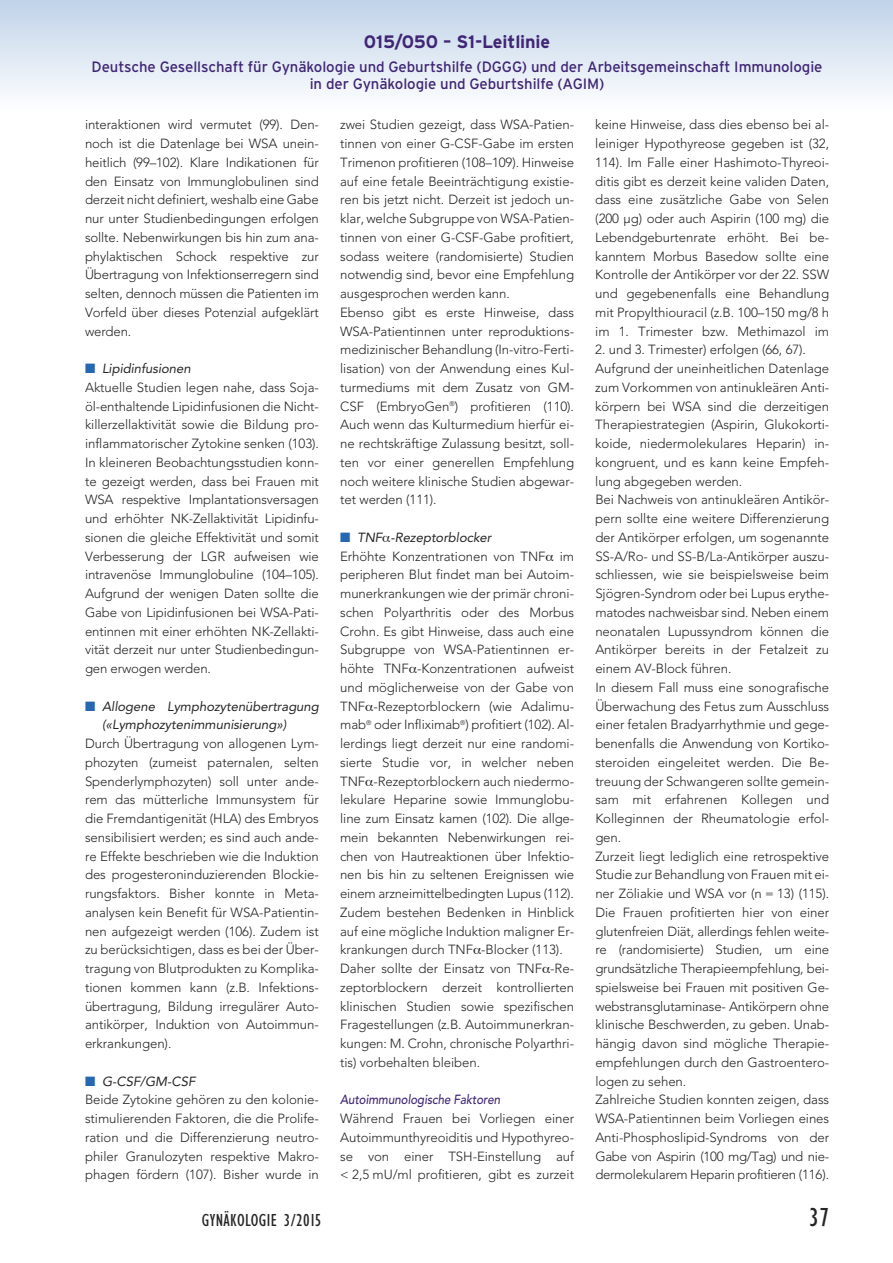
<style>
.page{position:relative;width:893px;height:1263px;background:#fff}
.page>*{position:absolute;margin:0;border:0;box-sizing:border-box;transform-origin:0 0}
.t1{font:condensed 27px "Gill Sans";color:#272627}
.t2{font:700 18px "Interstate";letter-spacing:-.005em;color:#402675}
.t3{font:condensed 18px "Gill Sans";letter-spacing:.02em;color:#272627}
.t4{font:15px/16.5px "Interstate";letter-spacing:-.005em;color:#402675;text-align:center}
.t5{font:300 13.2px/18.8px "Avenir";letter-spacing:-.005em;color:#272627}
.t6{font:italic 13.2px/18.8px "Avenir";letter-spacing:-.005em;color:#272627}
.t7{font:italic 500 13.2px "Avenir";letter-spacing:-.005em;color:#402675;scale:.88 1}
.s1{color:#2567b0}
.s2{font-weight:400;font-style:italic}
</style>
<div class="page">
<div style="left:0;top:0;width:893px;height:111px;background:linear-gradient(to bottom,#c0d3e8,#fefeff)"></div>
<h2 class="t2" style="left:364px;top:32px;width:188px">015/050 – S1-Leitlinie</h2>
<p class="t4" style="left:92px;top:59px;width:732px">Deutsche Gesellschaft für Gynäkologie und Geburtshilfe (DGGG) und der Arbeitsgemeinschaft Immunologie in der Gynäkologie und Geburtshilfe (AGIM)</p>
<p class="t5" style="left:85px;top:115px;width:235px;text-align:justify">interaktionen wird vermutet (99). Den&shy;noch ist die Datenlage bei WSA unein&shy;heitlich (99–102). Klare Indikationen für den Einsatz von Immunglobulinen sind derzeit nicht definiert, weshalb eine Gabe nur unter Studienbedingungen erfolgen sollte. Nebenwirkungen bis hin zum ana&shy;phylaktischen Schock respektive zur Übertragung von Infektionserregern sind selten, dennoch müssen die Patienten im Vorfeld über dieses Potenzial aufgeklärt werden.</p>
<p class="t5" style="left:85px;top:359px;width:235px"><span class="s1">■</span> <span class="s2">Lipidinfusionen<br></span>Aktuelle Studien legen nahe, dass Soja&shy;öl-enthaltende Lipidinfusionen die Nicht&shy;killerzellaktivität sowie die Bildung pro&shy;inflammatorischer Zytokine senken (103).<br>In kleineren Beobachtungsstudien konn&shy;te gezeigt werden, dass bei Frauen mit WSA respektive Implantationsversagen und erhöhter NK-Zellaktivität Lipidinfu&shy;sionen die gleiche Effektivität und somit Verbesserung der LGR aufweisen wie intravenöse Immunglobuline (104–105).<br>Aufgrund der wenigen Daten sollte die Gabe von Lipidinfusionen bei WSA-Pati&shy;entinnen mit einer erhöhten NK-Zellakti&shy;vität derzeit nur unter Studienbedingun&shy;gen erwogen werden.</p>
<p class="t6" style="left:102px;top:696px;width:218px;text-indent:-17px"><span class="s1">■</span> Allogene Lymphozytenübertragung («Lymphozytenimmunisierung»)</p>
<p class="t5" style="left:85px;top:734px;width:235px;text-align:justify">Durch Übertragung von allogenen Lym&shy;phozyten (zumeist paternalen, selten Spenderlymphozyten) soll unter ande&shy;rem das mütterliche Immunsystem für die Fremdantigenität (HLA) des Embryos sensibilisiert werden; es sind auch ande&shy;re Effekte beschrieben wie die Induktion des progesteroninduzierenden Blockie&shy;rungsfaktors. Bisher konnte in Meta&shy;analysen kein Benefit für WSA-Patientin&shy;nen aufgezeigt werden (106). Zudem ist zu berücksichtigen, dass es bei der Über&shy;tragung von Blutprodukten zu Komplika&shy;tionen kommen kann (z.B. Infektions&shy;übertragung, Bildung irregulärer Auto&shy;antikörper, Induktion von Autoimmun&shy;erkrankungen).</p>
<p class="t5" style="left:85px;top:1072px;width:235px"><span class="s1">■</span> <span class="s2">G-CSF/GM-CSF<br></span>Beide Zytokine gehören zu den kolonie&shy;stimulierenden Faktoren, die die Prolife&shy;ration und die Differenzierung neutro&shy;philer Granulozyten respektive Makro&shy;phagen fördern (107). Bisher wurde in</p>
<p class="t5" style="left:595px;top:115px;width:235px;text-align:justify">keine Hinweise, dass dies ebenso bei al&shy;leiniger Hypothyreose gegeben ist (32, 114). Im Falle einer Hashimoto-Thyreoi&shy;ditis gibt es derzeit keine validen Daten, dass eine zusätzliche Gabe von Selen (200 µg) oder auch Aspirin (100 mg) die Lebendgeburtenrate erhöht. Bei be&shy;kanntem Morbus Basedow sollte eine Kontrolle der Antikörper vor der 22. SSW und gegebenenfalls eine Behandlung mit Propylthiouracil (z.B. 100–150 mg/8 h im 1. Trimester bzw. Methimazol im</p>
<p class="t5" style="left:595px;top:340px;width:235px">2. und 3. Trimester) erfolgen (66, 67).<br>Aufgrund der uneinheitlichen Datenlage zum Vorkommen von antinukleären Anti&shy;körpern bei WSA sind die derzeitigen Therapiestrategien (Aspirin, Glukokorti&shy;koide, niedermolekulares Heparin) in&shy;kongruent, und es kann keine Empfeh&shy;lung abgegeben werden.<br>Bei Nachweis von antinukleären Antikör&shy;pern sollte eine weitere Differenzierung der Antikörper erfolgen, um sogenannte SS-A/Ro- und SS-B/La-Antikörper auszu&shy;schliessen, wie sie beispielsweise beim Sjögren-Syndrom oder bei Lupus erythe&shy;matodes nachweisbar sind. Neben einem neonatalen Lupussyndrom können die Antikörper bereits in der Fetalzeit zu einem AV-Block führen.<br>In diesem Fall muss eine sonografische Überwachung des Fetus zum Ausschluss einer fetalen Bradyarrhythmie und gege&shy;benenfalls die Anwendung von Kortiko&shy;steroiden eingeleitet werden. Die Be&shy;treuung der Schwangeren sollte gemein&shy;sam mit erfahrenen Kollegen und Kolleginnen der Rheumatologie erfol&shy;gen.<br>Zurzeit liegt lediglich eine retrospektive Studie zur Behandlung von Frauen mit ei&shy;ner Zöliakie und WSA vor (n = 13) (115).<br>Die Frauen profitierten hier von einer glutenfreien Diät, allerdings fehlen weite&shy;re (randomisierte) Studien, um eine grundsätzliche Therapieempfehlung, bei&shy;spielsweise bei Frauen mit positiven Ge&shy;webstransglutaminase- Antikörpern ohne klinische Beschwerden, zu geben. Unab&shy;hängig davon sind mögliche Therapie&shy;empfehlungen durch den Gastroentero&shy;logen zu sehen.<br>Zahlreiche Studien konnten zeigen, dass WSA-Patientinnen beim Vorliegen eines Anti-Phosphoslipid-Syndroms von der Gabe von Aspirin (100 mg/Tag) und nie&shy;dermolekularem Heparin profitieren (116).</p>
<p class="t5" style="left:340px;top:115px;width:235px">zwei Studien gezeigt, dass WSA-Patien&shy;tinnen von einer G-CSF-Gabe im ersten Trimenon profitieren (108–109). Hinweise auf eine fetale Beeinträchtigung existie&shy;ren bis jetzt nicht. Derzeit ist jedoch un&shy;klar, welche Subgruppe von WSA-Patien&shy;tinnen von einer G-CSF-Gabe profitiert, sodass weitere (randomisierte) Studien notwendig sind, bevor eine Empfehlung ausgesprochen werden kann.<br>Ebenso gibt es erste Hinweise, dass WSA-Patientinnen unter reproduktions&shy;medizinischer Behandlung (In-vitro-Ferti&shy;lisation) von der Anwendung eines Kul&shy;turmediums mit dem Zusatz von GM-CSF (EmbryoGen<sup>®</sup>) profitieren (110).<br>Auch wenn das Kulturmedium hierfür ei&shy;ne rechtskräftige Zulassung besitzt, soll&shy;ten vor einer generellen Empfehlung noch weitere klinische Studien abgewar&shy;tet werden (111).</p>
<p class="t5" style="left:340px;top:528px;width:235px"><span class="s1">■</span> <span class="s2">TNF -Rezeptorblocker<br></span>Erhöhte Konzentrationen von TNF im peripheren Blut findet man bei Autoim&shy;munerkrankungen wie der primär chroni&shy;schen Polyarthritis oder des Morbus Crohn. Es gibt Hinweise, dass auch eine Subgruppe von WSA-Patientinnen er&shy;höhte TNF -Konzentrationen aufweist und möglicherweise von der Gabe von TNF -Rezeptorblockern (wie Adalimu&shy;mab<sup>®</sup> oder Infliximab<sup>®</sup>) profitiert (102). Al&shy;lerdings liegt derzeit nur eine randomi&shy;sierte Studie vor, in welcher neben TNF -Rezeptorblockern auch niedermo&shy;lekulare Heparine sowie Immunglobu&shy;line zum Einsatz kamen (102). Die allge&shy;mein bekannten Nebenwirkungen rei&shy;chen von Hautreaktionen über Infektio&shy;nen bis hin zu seltenen Ereignissen wie einem arzneimittelbedingten Lupus (112).<br>Zudem bestehen Bedenken in Hinblick auf eine mögliche Induktion maligner Er&shy;krankungen durch TNF -Blocker (113).<br>Daher sollte der Einsatz von TNF -Re&shy;zeptorblockern derzeit kontrollierten klinischen Studien sowie spezifischen Fragestellungen (z.B. Autoimmunerkran&shy;kungen: M. Crohn, chronische Polyarthri&shy;tis) vorbehalten bleiben.</p>
<p class="t7" style="left:340px;top:1092px;width:183px">Autoimmunologische Faktoren</p>
<p class="t5" style="left:340px;top:1109px;width:235px;text-align:justify">Während Frauen bei Vorliegen einer Autoimmunthyreoiditis und Hypothyreo&shy;se von einer TSH-Einstellung auf &lt; 2,5 mU/ml profitieren, gibt es zurzeit</p>
<h2 class="t3" style="left:202px;top:1213px;width:121px">GYNÄKOLOGIE 3/2015</h2>
<h1 class="t1" style="left:809px;top:1207px;width:22px">37</h1>
</div>
